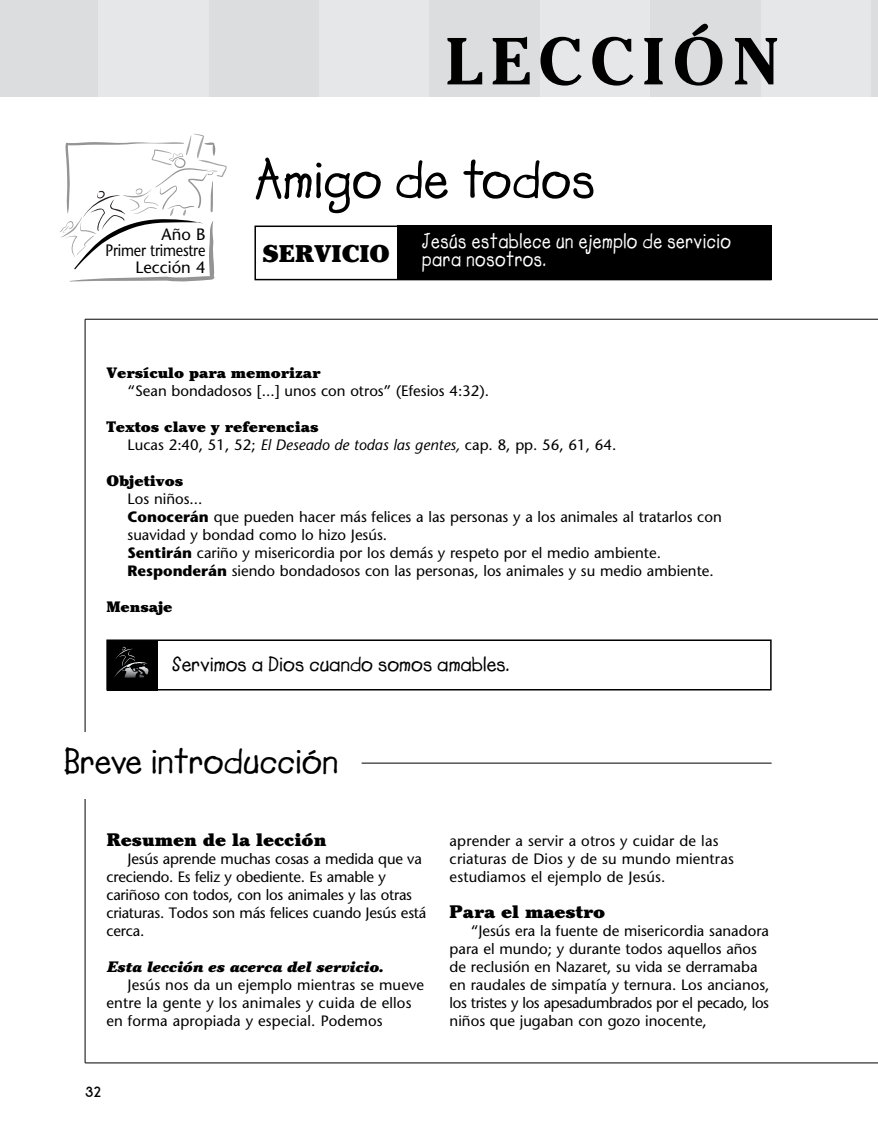
<style>
.page{position:relative;width:878px;height:1148px;background:#fff}
.page>*{position:absolute;margin:0;border:0;box-sizing:border-box;transform-origin:0 0}
.t1{font:700 66px "Cheltenham";letter-spacing:.125em;color:#000}
.t2{font:700 54px "Lemonade";color:#000}
.t3{font:700 36px "Lemonade";color:#000}
.t4{font:900 24px "Cheltenham";color:#000}
.t5{font:700 21.6px/18px "Lemonade";letter-spacing:.025em;color:#fff;scale:.87 1}
.t6{font:700 21px "Lemonade";color:#000}
.t7{font:900 18px "Cheltenham";color:#000}
.t8{font:16.5px/16.5px "Stone Sans";letter-spacing:-.015em;color:#000;text-align:right}
.t9{font:15px/18px "Stone Sans";color:#000}
.t10{font:900 15px "Cheltenham";color:#000}
.t11{font:italic 900 15px "Cheltenham";color:#000}
.t12{font:700 15px "New Garden";color:#000}
.s1{font-style:italic}
.s2{font-weight:700}
</style>
<div class="page">
<div style="left:0;top:0;width:98px;height:96px;background:#dcdddf"></div>
<div style="left:98px;top:0;width:111px;height:96px;background:#e6e7e9"></div>
<div style="left:209px;top:0;width:110px;height:96px;background:#dcdddf"></div>
<div style="left:319px;top:0;width:110px;height:96px;background:#e6e7e9"></div>
<div style="left:429px;top:0;width:111px;height:96px;background:#dcdddf"></div>
<div style="left:540px;top:0;width:110px;height:96px;background:#e6e7e9"></div>
<div style="left:650px;top:0;width:111px;height:96px;background:#dcdddf"></div>
<div style="left:761px;top:0;width:110px;height:96px;background:#e6e7e9"></div>
<div style="left:871px;top:0;width:7px;height:96px;background:#dcdddf"></div>
<hr style="left:85px;top:319px;width:793px;height:1px;background:#000">
<hr style="left:85px;top:319px;width:1px;height:743px;background:#000">
<hr style="left:85px;top:1062px;width:793px;height:1px;background:#000">
<div style="left:397px;top:225px;width:374px;height:55px;background:#000"></div>
<svg style="left:59px;top:134px;width:168px;height:148px"></svg>
<div style="left:254px;top:225px;width:517px;height:55px;border:2px solid #000"></div>
<div style="left:106px;top:639px;width:665px;height:51px;border:2px solid #000"></div>
<div style="left:107px;top:641px;width:51px;height:49px;background:#000"></div>
<svg style="left:114px;top:646px;width:35px;height:32px"></svg>
<div style="left:64px;top:733px;width:707px;height:66px;background:#fff"></div>
<hr style="left:361px;top:762px;width:410px;height:1px;background:#000">
<p class="t8" style="left:105px;top:227px;width:101px">Año B<br>Primer trimestre<br>Lección 4</p>
<h1 class="t1" style="left:445px;top:38px;width:335px">LECCIÓN</h1>
<h2 class="t2" style="left:254px;top:147px;width:342px">Amigo de todos</h2>
<h3 class="t4" style="left:263px;top:244px;width:128px">SERVICIO</h3>
<h3 class="t5" style="left:422px;top:231px;width:357px">Jesús establece un ejemplo de servicio para nosotros.</h3>
<p class="t10" style="left:106px;top:367px;width:216px">Versículo para memorizar</p>
<p class="t9" style="left:128px;top:383px;width:363px">“Sean bondadosos [...] unos con otros” (Efesios 4:32).</p>
<p class="t10" style="left:106px;top:421px;width:213px">Textos clave y referencias</p>
<p class="t9" style="left:128px;top:437px;width:490px">Lucas 2:40, 51, 52; <span class="s1">El Deseado de todas las gentes,</span> cap. 8, pp. 56, 61, 64.</p>
<p class="t10" style="left:106px;top:475px;width:78px">Objetivos</p>
<p class="t9" style="left:127px;top:491px;width:595px">Los niños...<br><span class="s2">Conocerán</span> que pueden hacer más felices a las personas y a los animales al tratarlos con suavidad y bondad como lo hizo Jesús.<br><span class="s2">Sentirán</span> cariño y misericordia por los demás y respeto por el medio ambiente.<br><span class="s2">Responderán</span> siendo bondadosos con las personas, los animales y su medio ambiente.</p>
<p class="t10" style="left:106px;top:601px;width:68px">Mensaje</p>
<h3 class="t6" style="left:172px;top:651px;width:338px">Servimos a Dios cuando somos amables.</h3>
<h3 class="t3" style="left:64px;top:739px;width:276px">Breve introducción</h3>
<p class="t7" style="left:106px;top:833px;width:221px">Resumen de la lección</p>
<p class="t9" style="left:106px;top:851px;width:321px;text-indent:21px">Jesús aprende muchas cosas a medida que va creciendo. Es feliz y obediente. Es amable y cariñoso con todos, con los animales y las otras criaturas. Todos son más felices cuando Jesús está cerca.</p>
<p class="t11" style="left:106px;top:961px;width:278px">Esta lección es acerca del servicio.</p>
<p class="t9" style="left:106px;top:977px;width:319px;text-indent:21px">Jesús nos da un ejemplo mientras se mueve entre la gente y los animales y cuida de ellos en forma apropiada y especial. Podemos</p>
<p class="t12" style="left:85px;top:1083px;width:17px">32</p>
<p class="t9" style="left:449px;top:833px;width:286px">aprender a servir a otros y cuidar de las criaturas de Dios y de su mundo mientras estudiamos el ejemplo de Jesús.</p>
<p class="t7" style="left:449px;top:905px;width:157px">Para el maestro</p>
<p class="t9" style="left:449px;top:923px;width:321px;text-indent:21px">“Jesús era la fuente de misericordia sanadora para el mundo; y durante todos aquellos años de reclusión en Nazaret, su vida se derramaba en raudales de simpatía y ternura. Los ancianos, los tristes y los apesadumbrados por el pecado, los niños que jugaban con gozo inocente,</p>
</div>
